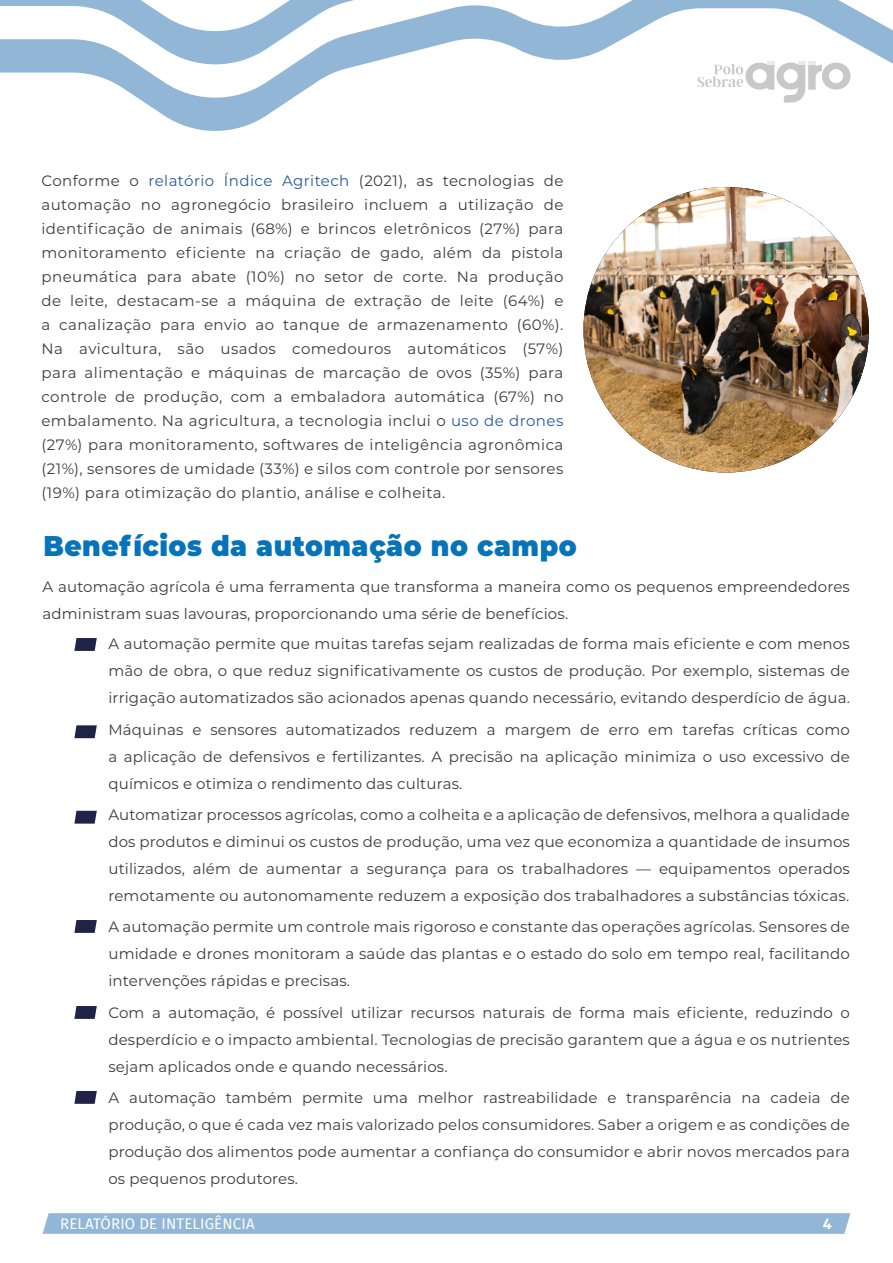
<style>
.page{position:relative;width:893px;height:1263px;background:#fff}
.page>*{position:absolute;margin:0;border:0;box-sizing:border-box;transform-origin:0 0}
.t1{font:900 28.5px "Montserrat";letter-spacing:.02em;color:#0774b9;scale:.93 1}
.t2{font:15px/27px "Montserrat";letter-spacing:.01em;color:#3c3c3c;text-align:justify}
.t3{font:15px "Fira Sans";letter-spacing:.01em;color:#fff}
.t4{font:700 15px "Campuni";color:#fff}
.s1{color:#285aa0}
</style>
<div class="page">
<svg style="left:0;top:70px;width:851px;height:61px"></svg>
<svg style="left:0;top:3px;width:893px;height:67px"></svg>
<svg style="left:0;top:0;width:844px;height:3px"></svg>
<svg style="left:43px;top:1213px;width:807px;height:21px;background:#93b7d6"></svg>
<svg style="left:697px;top:61px;width:153px;height:42px"></svg>
<svg style="left:74px;top:638px;width:23px;height:13px"></svg>
<svg style="left:74px;top:725px;width:23px;height:13px"></svg>
<svg style="left:74px;top:811px;width:23px;height:13px"></svg>
<svg style="left:74px;top:920px;width:23px;height:13px"></svg>
<svg style="left:74px;top:1006px;width:23px;height:13px"></svg>
<svg style="left:74px;top:1091px;width:23px;height:13px"></svg>
<img style="left:583px;top:187px;width:286px;height:285px;border-radius:141px">
<p class="t2" style="left:41px;top:168px;width:523px;line-height:24px">Conforme o <span class="s1">relatório Índice Agritech</span> (2021), as tecnologias de automação no agronegócio brasileiro incluem a utilização de identificação de animais (68%) e brincos eletrônicos (27%) para monitoramento eficiente na criação de gado, além da pistola pneumática para abate (10%) no setor de corte. Na produção de leite, destacam-se a máquina de extração de leite (64%) e a canalização para envio ao tanque de armazenamento (60%).<br>Na avicultura, são usados comedouros automáticos (57%) para alimentação e máquinas de marcação de ovos (35%) para controle de produção, com a embaladora automática (67%) no embalamento. Na agricultura, a tecnologia inclui o <span class="s1">uso de drones </span>(27%) para monitoramento, softwares de inteligência agronômica (21%), sensores de umidade (33%) e silos com controle por sensores (19%) para otimização do plantio, análise e colheita.</p>
<h1 class="t1" style="left:43px;top:525px;width:575px">Benefícios da automação no campo</h1>
<p class="t2" style="left:43px;top:572px;width:809px">A automação agrícola é uma ferramenta que transforma a maneira como os pequenos empreendedores administram suas lavouras, proporcionando uma série de benefícios.</p>
<p class="t2" style="left:108px;top:630px;width:743px">A automação permite que muitas tarefas sejam realizadas de forma mais eficiente e com menos mão de obra, o que reduz significativamente os custos de produção. Por exemplo, sistemas de irrigação automatizados são acionados apenas quando necessário, evitando desperdício de água.</p>
<p class="t2" style="left:108px;top:715px;width:743px">Máquinas e sensores automatizados reduzem a margem de erro em tarefas críticas como a aplicação de defensivos e fertilizantes. A precisão na aplicação minimiza o uso excessivo de químicos e otimiza o rendimento das culturas.</p>
<p class="t2" style="left:108px;top:801px;width:743px">Automatizar processos agrícolas, como a colheita e a aplicação de defensivos, melhora a qualidade dos produtos e diminui os custos de produção, uma vez que economiza a quantidade de insumos utilizados, além de aumentar a segurança para os trabalhadores — equipamentos operados remotamente ou autonomamente reduzem a exposição dos trabalhadores a substâncias tóxicas.</p>
<p class="t2" style="left:108px;top:913px;width:743px">A automação permite um controle mais rigoroso e constante das operações agrícolas. Sensores de umidade e drones monitoram a saúde das plantas e o estado do solo em tempo real, facilitando intervenções rápidas e precisas.</p>
<p class="t2" style="left:108px;top:998px;width:743px">Com a automação, é possível utilizar recursos naturais de forma mais eficiente, reduzindo o desperdício e o impacto ambiental. Tecnologias de precisão garantem que a água e os nutrientes sejam aplicados onde e quando necessários.</p>
<p class="t2" style="left:108px;top:1083px;width:743px">A automação também permite uma melhor rastreabilidade e transparência na cadeia de produção, o que é cada vez mais valorizado pelos consumidores. Saber a origem e as condições de produção dos alimentos pode aumentar a confiança do consumidor e abrir novos mercados para os pequenos produtores.</p>
<p class="t3" style="left:60px;top:1213px;width:196px">RELATÓRIO DE INTELIGÊNCIA</p>
<p class="t4" style="left:823px;top:1214px;width:11px">4</p>
</div>
